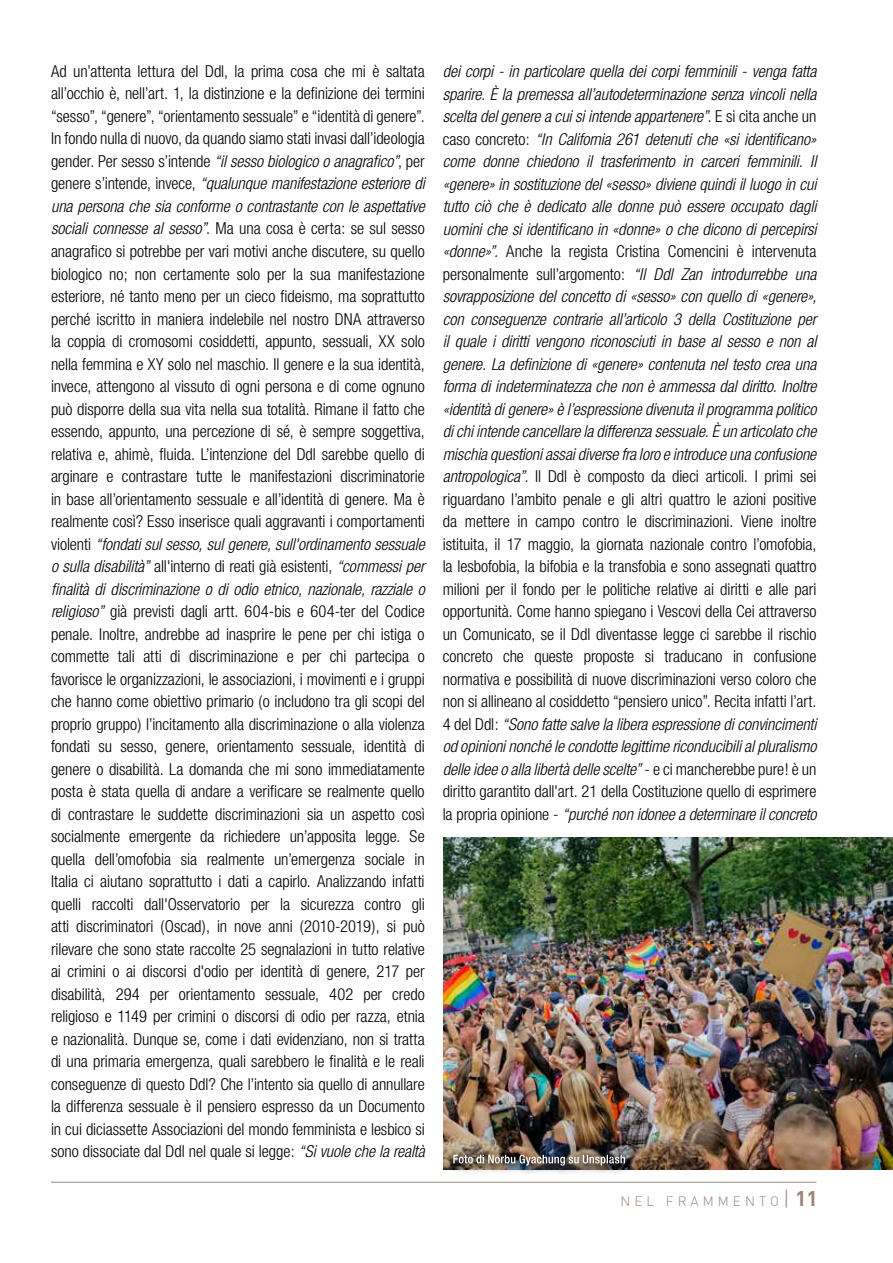
<style>
.page{position:relative;width:893px;height:1263px;background:#fff}
.page>*{position:absolute;margin:0;border:0;box-sizing:border-box;transform-origin:0 0}
.t1{font:300 condensed 16.5px/22.5px "Helvetica Neue";letter-spacing:-.005em;color:#000;text-align:justify}
.t2{font:italic 300 condensed 16.5px/22.5px "Helvetica Neue";letter-spacing:-.01em;color:#000;text-align:justify}
.t3{font:300 13.5px "DIN";letter-spacing:.3em;color:#9b8579}
.s1{font-style:italic}
.s2{font-style:normal}
.s3{font-size:21px}
.s4{font-weight:700;font-size:21px}
</style>
<div class="page">
<hr style="left:51px;top:1182px;width:765px;height:1px;background:#9b8579">
<img style="left:443px;top:837px;width:450px;height:332px">
<svg style="left:445px;top:1150px;width:188px;height:23px"></svg>
<svg style="left:453px;top:1154px;width:172px;height:11px;background:#847d78"></svg>
<p class="t1" style="left:51px;top:60px;width:375px">Ad un’attenta lettura del Ddl, la prima cosa che mi è saltata all’occhio è, nell’art. 1, la distinzione e la definizione dei termini “sesso”, “genere”, “orientamento sessuale” e “identità di genere”.<br>In fondo nulla di nuovo, da quando siamo stati invasi dall’ideologia gender. Per sesso s’intende <span class="s1">“il sesso biologico o anagrafico”</span>, per genere s’intende, invece, <span class="s1">“qualunque manifestazione esteriore di una persona che sia conforme o contrastante con le aspettative sociali connesse al sesso”</span>. Ma una cosa è certa: se sul sesso anagrafico si potrebbe per vari motivi anche discutere, su quello biologico no; non certamente solo per la sua manifestazione esteriore, né tanto meno per un cieco fideismo, ma soprattutto perché iscritto in maniera indelebile nel nostro DNA attraverso la coppia di cromosomi cosiddetti, appunto, sessuali, XX solo nella femmina e XY solo nel maschio. Il genere e la sua identità, invece, attengono al vissuto di ogni persona e di come ognuno può disporre della sua vita nella sua totalità. Rimane il fatto che essendo, appunto, una percezione di sé, è sempre soggettiva, relativa e, ahimè, fluida. L’intenzione del Ddl sarebbe quello di arginare e contrastare tutte le manifestazioni discriminatorie in base all’orientamento sessuale e all’identità di genere. Ma è realmente così? Esso inserisce quali aggravanti i comportamenti violenti <span class="s1">“fondati sul sesso, sul genere, sull'ordinamento sessuale o sulla disabilità”</span> all'interno di reati già esistenti, <span class="s1">“commessi per finalità di discriminazione o di odio etnico, nazionale, razziale o religioso”</span> già previsti dagli artt. 604-bis e 604-ter del Codice penale. Inoltre, andrebbe ad inasprire le pene per chi istiga o commette tali atti di discriminazione e per chi partecipa o favorisce le organizzazioni, le associazioni, i movimenti e i gruppi che hanno come obiettivo primario (o includono tra gli scopi del proprio gruppo) l’incitamento alla discriminazione o alla violenza fondati su sesso, genere, orientamento sessuale, identità di genere o disabilità. La domanda che mi sono immediatamente posta è stata quella di andare a verificare se realmente quello di contrastare le suddette discriminazioni sia un aspetto così socialmente emergente da richiedere un’apposita legge. Se quella dell’omofobia sia realmente un’emergenza sociale in Italia ci aiutano soprattutto i dati a capirlo. Analizzando infatti quelli raccolti dall'Osservatorio per la sicurezza contro gli atti discriminatori (Oscad), in nove anni (2010-2019), si può rilevare che sono state raccolte 25 segnalazioni in tutto relative ai crimini o ai discorsi d'odio per identità di genere, 217 per disabilità, 294 per orientamento sessuale, 402 per credo religioso e 1149 per crimini o discorsi di odio per razza, etnia e nazionalità. Dunque se, come i dati evidenziano, non si tratta di una primaria emergenza, quali sarebbero le finalità e le reali conseguenze di questo Ddl? Che l’intento sia quello di annullare la differenza sessuale è il pensiero espresso da un Documento in cui diciassette Associazioni del mondo femminista e lesbico si sono dissociate dal Ddl nel quale si legge: <span class="s1">“Si vuole che la realtà</span></p>
<p class="t2" style="left:443px;top:60px;width:375px">dei corpi - in particolare quella dei corpi femminili - venga fatta sparire. È la premessa all’autodeterminazione senza vincoli nella scelta del genere a cui si intende appartenere”<span class="s2">. E si cita anche un caso concreto:</span> “In California 261 detenuti che «si identificano» come donne chiedono il trasferimento in carceri femminili. Il «genere» in sostituzione del «sesso» diviene quindi il luogo in cui tutto ciò che è dedicato alle donne può essere occupato dagli uomini che si identificano in «donne» o che dicono di percepirsi «donne»”. <span class="s2">Anche la regista Cristina Comencini è intervenuta personalmente sull’argomento:</span> “Il Ddl Zan introdurrebbe una sovrapposizione del concetto di «sesso» con quello di «genere», con conseguenze contrarie all’articolo 3 della Costituzione per il quale i diritti vengono riconosciuti in base al sesso e non al genere. La definizione di «genere» contenuta nel testo crea una forma di indeterminatezza che non è ammessa dal diritto. Inoltre «identità di genere» è l’espressione divenuta il programma politico di chi intende cancellare la differenza sessuale. È un articolato che mischia questioni assai diverse fra loro e introduce una confusione antropologica”. <span class="s2">Il Ddl è composto da dieci articoli. I primi sei riguardano l’ambito penale e gli altri quattro le azioni positive da mettere in campo contro le discriminazioni. Viene inoltre istituita, il 17 maggio, la giornata nazionale contro l’omofobia, la lesbofobia, la bifobia e la transfobia e sono assegnati quattro milioni per il fondo per le politiche relative ai diritti e alle pari opportunità. Come hanno spiegano i Vescovi della Cei attraverso un Comunicato, se il Ddl diventasse legge ci sarebbe il rischio concreto che queste proposte si traducano in confusione normativa e possibilità di nuove discriminazioni verso coloro che non si allineano al cosiddetto “pensiero unico”. Recita infatti l’art.<br>4 del Ddl:</span> “Sono fatte salve la libera espressione di convincimenti od opinioni nonché le condotte legittime riconducibili al pluralismo delle idee o alla libertà delle scelte” <span class="s2">- e ci mancherebbe pure! è un diritto garantito dall'art. 21 della Costituzione quello di esprimere la propria opinione -</span> “purché non idonee a determinare il concreto</p>
<p class="t3" style="left:620px;top:1193px;width:199px">NEL FRAMMENTO<span class="s3">|</span> <span class="s4">11</span></p>
</div>
